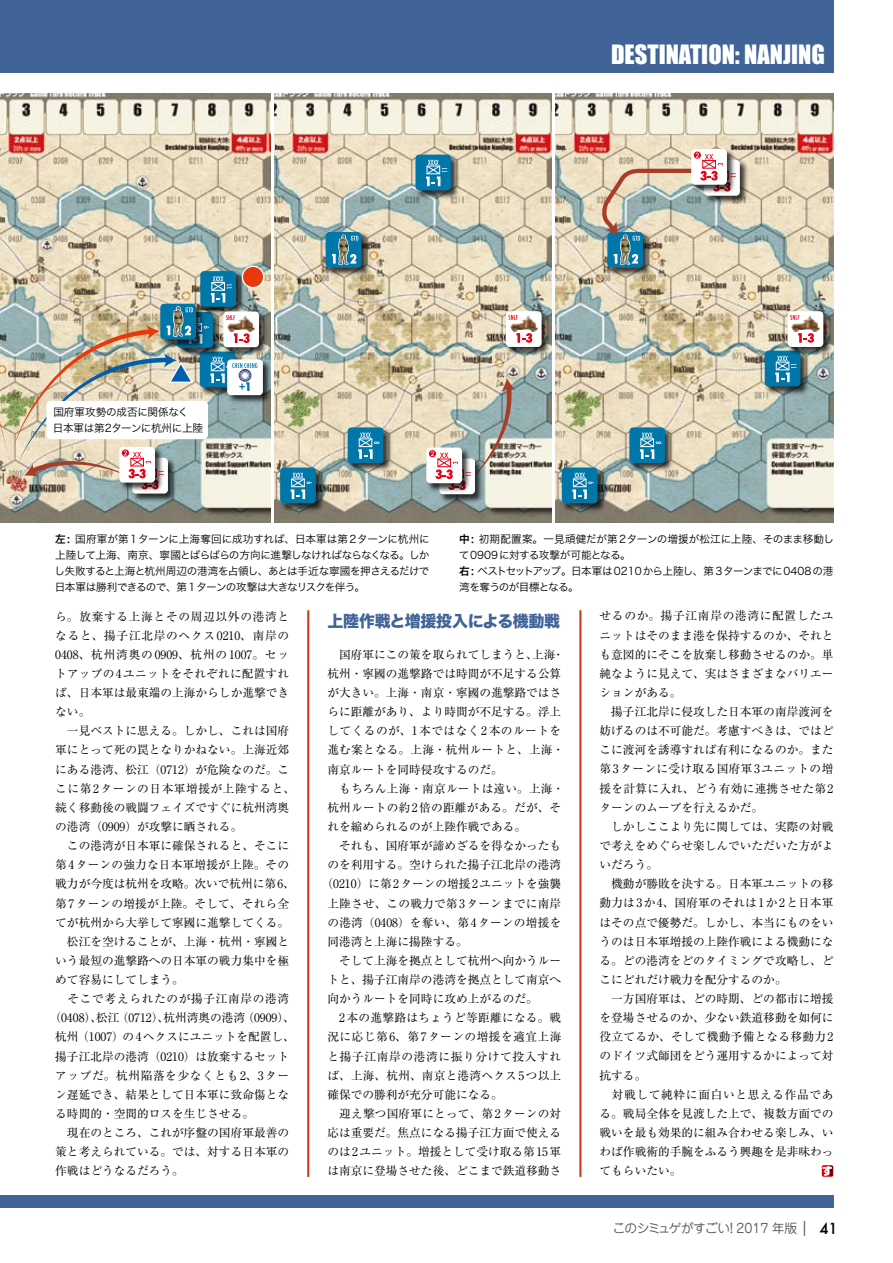
<style>
.page{position:relative;width:893px;height:1263px;background:#fff}
.page>*{position:absolute;margin:0;border:0;box-sizing:border-box;transform-origin:0 0}
.t1{font:24.45px "Impact";color:#fff}
.t2{font:15.9px "Hira Kaku Std W8";letter-spacing:-.01em;color:#406398}
.t3{font:12.75px "Jun 201 Pro";letter-spacing:-.045em;color:#595757}
.t4{font:11.7px/19.2px "Ryumin Pro";color:#000}
.t5{font:11.7px "Ryumin Pro";letter-spacing:.06em;color:#000}
.t6{font:11.7px "Ryumin Pro";letter-spacing:.04em;color:#000}
.t7{font:11.7px "Ryumin Pro";letter-spacing:.055em;color:#000}
.t8{font:11.7px "Ryumin Pro";letter-spacing:.035em;color:#000}
.t9{font:11.7px "Ryumin Pro";letter-spacing:.02em;color:#000}
.t10{font:11.7px "Ryumin Pro";letter-spacing:.045em;color:#000}
.t11{font:11.7px "Ryumin Pro";letter-spacing:.05em;color:#000}
.t12{font:11.7px "Ryumin Pro";letter-spacing:.025em;color:#000}
.t13{font:10.65px/15.9px "Hira Kaku Pro N W3";letter-spacing:-.04em;color:#000}
.s1{font-family:"Hira Kaku Pro N W6"}
.s2{font-size:14.85px}
.s3{font-family:"Futura";font-weight:500;font-size:14.85px;color:#000}
</style>
<div class="page">
<div style="left:822px;top:1165px;width:11px;height:12px;background:#eb3341;border-radius:2px"></div>
<svg style="left:822px;top:1166px;width:11px;height:10px"></svg>
<hr style="left:307px;top:610px;width:2px;height:567px;background:#ca3a1c">
<hr style="left:579px;top:610px;width:2px;height:567px;background:#ca3a1c">
<div style="left:0;top:0;width:833px;height:72px;background:#406398"></div>
<div style="left:0;top:1195px;width:833px;height:13px;background:#406398"></div>
<img style="left:0;top:94px;width:270px;height:429px">
<img style="left:257px;top:358px;width:13px;height:48px">
<div style="left:227px;top:359px;width:36px;height:36px;background:#fff;border-radius:4px"></div>
<img style="left:257px;top:309px;width:13px;height:49px">
<div style="left:223px;top:311px;width:36px;height:36px;background:#fff;border-radius:4px"></div>
<svg style="left:242px;top:266px;width:22px;height:22px"></svg>
<div style="left:242px;top:266px;width:22px;height:22px;border:1px solid #fff;border-radius:50%"></div>
<img style="left:130px;top:489px;width:49px;height:15px">
<svg style="left:132px;top:458px;width:36px;height:36px"></svg>
<img style="left:117px;top:489px;width:49px;height:4px">
<img style="left:0;top:189px;width:257px;height:300px">
<div style="left:46px;top:401px;width:162px;height:38px;background:#fff;border-radius:4px"></div>
<img style="left:274px;top:94px;width:278px;height:429px">
<img style="left:345px;top:425px;width:49px;height:49px">
<div style="left:348px;top:427px;width:35px;height:36px;background:#0076a9;border-radius:4px"></div>
<svg style="left:358px;top:433px;width:21px;height:26px"></svg>
<img style="left:278px;top:465px;width:49px;height:49px">
<div style="left:280px;top:467px;width:36px;height:36px;background:#0076a9;border-radius:4px"></div>
<svg style="left:290px;top:473px;width:22px;height:26px"></svg>
<img style="left:413px;top:152px;width:49px;height:49px">
<div style="left:415px;top:155px;width:36px;height:35px;background:#0076a9;border-radius:4px"></div>
<svg style="left:426px;top:160px;width:21px;height:26px"></svg>
<img style="left:504px;top:309px;width:48px;height:49px">
<div style="left:506px;top:311px;width:36px;height:36px;background:#fff;border-radius:4px"></div>
<img style="left:510px;top:315px;width:27px;height:17px">
<svg style="left:508px;top:315px;width:10px;height:5px"></svg>
<svg style="left:516px;top:333px;width:16px;height:10px"></svg>
<img style="left:324px;top:230px;width:48px;height:48px">
<div style="left:326px;top:232px;width:35px;height:36px;background:#0076a9;border-radius:4px"></div>
<svg style="left:332px;top:234px;width:26px;height:32px"></svg>
<img style="left:339px;top:235px;width:9px;height:30px">
<img style="left:437px;top:490px;width:49px;height:15px">
<div style="left:439px;top:458px;width:36px;height:36px;background:#fff;border-radius:4px"></div>
<img style="left:424px;top:445px;width:49px;height:49px">
<div style="left:426px;top:447px;width:36px;height:36px;background:#fff;border-radius:4px"></div>
<img style="left:431px;top:378px;width:85px;height:112px">
<img style="left:556px;top:94px;width:277px;height:429px">
<img style="left:627px;top:425px;width:49px;height:49px">
<div style="left:629px;top:427px;width:36px;height:36px;background:#0076a9;border-radius:4px"></div>
<svg style="left:640px;top:433px;width:21px;height:26px"></svg>
<img style="left:560px;top:465px;width:48px;height:49px">
<div style="left:562px;top:467px;width:36px;height:36px;background:#0076a9;border-radius:4px"></div>
<svg style="left:572px;top:473px;width:22px;height:26px"></svg>
<img style="left:763px;top:348px;width:48px;height:49px">
<div style="left:765px;top:351px;width:35px;height:35px;background:#0076a9;border-radius:4px"></div>
<svg style="left:775px;top:356px;width:21px;height:26px"></svg>
<img style="left:785px;top:309px;width:48px;height:49px">
<div style="left:788px;top:311px;width:35px;height:36px;background:#fff;border-radius:4px"></div>
<img style="left:792px;top:315px;width:27px;height:17px">
<svg style="left:790px;top:315px;width:9px;height:5px"></svg>
<svg style="left:798px;top:333px;width:16px;height:10px"></svg>
<img style="left:605px;top:266px;width:49px;height:12px">
<div style="left:607px;top:232px;width:36px;height:36px;background:#0076a9;border-radius:4px"></div>
<img style="left:736px;top:158px;width:15px;height:48px">
<div style="left:704px;top:160px;width:36px;height:36px;background:#fff;border-radius:4px"></div>
<img style="left:689px;top:147px;width:49px;height:14px">
<div style="left:691px;top:149px;width:36px;height:36px;background:#fff;border-radius:4px"></div>
<img style="left:598px;top:153px;width:138px;height:113px">
<p class="t13" style="left:53px;top:403px;width:152px">国府軍攻勢の成否に関係なく<br>日本軍は第2ターンに杭州に上陸</p>
<h1 class="t1" style="left:611px;top:36px;width:215px">DESTINATION: NANJING</h1>
<p class="t13" style="left:54px;top:530px;width:377px;text-align:justify"><span class="s1">左:</span> 国府軍が第1ターンに上海奪回に成功すれば、日本軍は第2ターンに杭州に上陸して上海、南京、寧國とばらばらの方向に進撃しなければならなくなる。しかし失敗すると上海と杭州周辺の港湾を占領し、あとは手近な寧國を押さえるだけで日本軍は勝利できるので、第 1ターンの攻撃は大きなリスクを伴う。</p>
<p class="t13" style="left:459px;top:530px;width:377px"><span class="s1">中:</span> 初期配置案。一見頑健だが第2ターンの増援が松江に上陸、そのまま移動して0909に対する攻撃が可能となる。<br><span class="s1">右 :</span> ベストセットアップ。日本軍は0210から上陸し、第 3ターンまでに0408の港湾を奪うのが目標となる。</p>
<p class="t5" style="left:55px;top:607px;width:235px">ら。放棄する上海とその周辺以外の港湾と</p>
<p class="t5" style="left:55px;top:626px;width:235px">なると、揚子江北岸のヘクス0210、南岸の</p>
<p class="t8" style="left:55px;top:645px;width:235px">0408、杭州湾奥の0909、杭州の1007。セッ</p>
<p class="t4" style="left:55px;top:663px;width:235px">トアップの4ユニットをそれぞれに配置すれ</p>
<p class="t4" style="left:55px;top:682px;width:235px">ば、日本軍は最東端の上海からしか進撃でき</p>
<p class="t4" style="left:55px;top:701px;width:37px">ない。</p>
<p class="t4" style="left:55px;top:720px;width:235px">　一見ベストに思える。しかし、これは国府</p>
<p class="t4" style="left:55px;top:740px;width:235px">軍にとって死の罠となりかねない。上海近郊</p>
<p class="t4" style="left:55px;top:759px;width:235px">にある港湾、松江（0712）が危険なのだ。こ</p>
<p class="t10" style="left:55px;top:779px;width:241px">こに第2ターンの日本軍増援が上陸すると、</p>
<p class="t4" style="left:55px;top:797px;width:235px">続く移動後の戦闘フェイズですぐに杭州湾奥</p>
<p class="t4" style="left:55px;top:816px;width:189px">の港湾（0909）が攻撃に晒される。</p>
<p class="t4" style="left:55px;top:835px;width:235px">　この港湾が日本軍に確保されると、そこに</p>
<p class="t4" style="left:55px;top:854px;width:235px">第4ターンの強力な日本軍増援が上陸。その</p>
<p class="t4" style="left:55px;top:873px;width:241px">戦力が今度は杭州を攻略。次いで杭州に第6、</p>
<p class="t4" style="left:55px;top:893px;width:235px">第7ターンの増援が上陸。そして、それら全</p>
<p class="t4" style="left:55px;top:912px;width:235px">てが杭州から大挙して寧國に進撃してくる。</p>
<p class="t4" style="left:55px;top:931px;width:235px">　松江を空けることが、上海・杭州・寧國と</p>
<p class="t4" style="left:55px;top:950px;width:235px">いう最短の進撃路への日本軍の戦力集中を極</p>
<p class="t4" style="left:55px;top:969px;width:130px">めて容易にしてしまう。</p>
<p class="t7" style="left:55px;top:989px;width:235px">　そこで考えられたのが揚子江南岸の港湾</p>
<p class="t4" style="left:49px;top:1007px;width:247px">（0408）、松江（0712）、杭州湾奥の港湾（0909）、</p>
<p class="t4" style="left:55px;top:1027px;width:241px">杭州（1007）の4ヘクスにユニットを配置し、</p>
<p class="t4" style="left:55px;top:1046px;width:235px">揚子江北岸の港湾（0210）は放棄するセット</p>
<p class="t11" style="left:55px;top:1066px;width:235px">アップだ。杭州陥落を少なくとも2、3ター</p>
<p class="t4" style="left:55px;top:1084px;width:235px">ン遅延でき、結果として日本軍に致命傷とな</p>
<p class="t4" style="left:55px;top:1103px;width:200px">る時間的・空間的ロスを生じさせる。</p>
<p class="t4" style="left:55px;top:1122px;width:235px">　現在のところ、これが序盤の国府軍最善の</p>
<p class="t4" style="left:55px;top:1141px;width:235px">策と考えられている。では、対する日本軍の</p>
<p class="t4" style="left:55px;top:1160px;width:130px">作戦はどうなるだろう。</p>
<h2 class="t2" style="left:327px;top:613px;width:234px">上陸作戦と増援投入による機動戦</h2>
<p class="t4" style="left:327px;top:644px;width:238px">　国府軍にこの策を取られてしまうと、上海・</p>
<p class="t4" style="left:327px;top:663px;width:235px">杭州・寧國の進撃路では時間が不足する公算</p>
<p class="t4" style="left:327px;top:682px;width:235px">が大きい。上海・南京・寧國の進撃路ではさ</p>
<p class="t4" style="left:327px;top:701px;width:235px">らに距離があり、より時間が不足する。浮上</p>
<p class="t6" style="left:327px;top:722px;width:235px">してくるのが、1本ではなく2本のルートを</p>
<p class="t4" style="left:327px;top:740px;width:238px">進む案となる。上海・杭州ルートと、上海・</p>
<p class="t4" style="left:327px;top:759px;width:177px">南京ルートを同時侵攻するのだ。</p>
<p class="t4" style="left:327px;top:778px;width:238px">　もちろん上海・南京ルートは遠い。上海・</p>
<p class="t4" style="left:327px;top:797px;width:235px">杭州ルートの約2倍の距離がある。だが、そ</p>
<p class="t4" style="left:327px;top:816px;width:200px">れを縮められるのが上陸作戦である。</p>
<p class="t4" style="left:327px;top:835px;width:235px">　それも、国府軍が諦めざるを得なかったも</p>
<p class="t4" style="left:327px;top:854px;width:235px">のを利用する。空けられた揚子江北岸の港湾</p>
<p class="t4" style="left:322px;top:874px;width:241px">（0210）に第2ターンの増援2ユニットを強襲</p>
<p class="t4" style="left:327px;top:893px;width:235px">上陸させ、この戦力で第3ターンまでに南岸</p>
<p class="t9" style="left:327px;top:913px;width:235px">の港湾（0408）を奪い、第4ターンの増援を</p>
<p class="t4" style="left:327px;top:931px;width:142px">同港湾と上海に揚陸する。</p>
<p class="t4" style="left:327px;top:950px;width:235px">　そして上海を拠点として杭州へ向かうルー</p>
<p class="t4" style="left:327px;top:969px;width:235px">トと、揚子江南岸の港湾を拠点として南京へ</p>
<p class="t4" style="left:327px;top:988px;width:212px">向かうルートを同時に攻め上がるのだ。</p>
<p class="t12" style="left:327px;top:1009px;width:235px">　2本の進撃路はちょうど等距離になる。戦</p>
<p class="t6" style="left:327px;top:1028px;width:235px">況に応じ第6、第7ターンの増援を適宜上海</p>
<p class="t7" style="left:327px;top:1047px;width:235px">と揚子江南岸の港湾に振り分けて投入すれ</p>
<p class="t4" style="left:327px;top:1065px;width:235px">ば、上海、杭州、南京と港湾ヘクス5つ以上</p>
<p class="t4" style="left:327px;top:1084px;width:177px">確保での勝利が充分可能になる。</p>
<p class="t4" style="left:327px;top:1103px;width:235px">　迎え撃つ国府軍にとって、第2ターンの対</p>
<p class="t4" style="left:327px;top:1122px;width:235px">応は重要だ。焦点になる揚子江方面で使える</p>
<p class="t4" style="left:327px;top:1141px;width:235px">のは2ユニット。増援として受け取る第15軍</p>
<p class="t4" style="left:327px;top:1160px;width:235px">は南京に登場させた後、どこまで鉄道移動さ</p>
<p class="t4" style="left:600px;top:606px;width:235px">せるのか。揚子江南岸の港湾に配置したユニットはそのまま港を保持するのか、それとも意図的にそこを放棄し移動させるのか。単純なように見えて、実はさまざまなバリエーションがある。<br>　揚子江北岸に侵攻した日本軍の南岸渡河を妨げるのは不可能だ。考慮すべきは、ではどこに渡河を誘導すれば有利になるのか。また第3ターンに受け取る国府軍3ユニットの増援を計算に入れ、どう有効に連携させた第2ターンのムーブを行えるかだ。<br>　しかしここより先に関しては、実際の対戦で考えをめぐらせ楽しんでいただいた方がよいだろう。<br>　機動が勝敗を決する。日本軍ユニットの移動力は3か4、国府軍のそれは1か2と日本軍はその点で優勢だ。しかし、本当にものをいうのは日本軍増援の上陸作戦による機動になる。どの港湾をどのタイミングで攻略し、どこにどれだけ戦力を配分するのか。<br>　一方国府軍は、どの時期、どの都市に増援を登場させるのか、少ない鉄道移動を如何に役立てるか、そして機動予備となる移動力2のドイツ式師団をどう運用するかによって対抗する。<br>　対戦して純粋に面白いと思える作品である。戦局全体を見渡した上で、複数方面での戦いを最も効果的に組み合わせる楽しみ、いわば作戦術的手腕をふるう興趣を是非味わってもらいたい。</p>
<p class="t3" style="left:613px;top:1218px;width:226px">このシミュゲがすごい！2017 年版<span class="s2">｜</span> <span class="s3">41</span></p>
</div>
